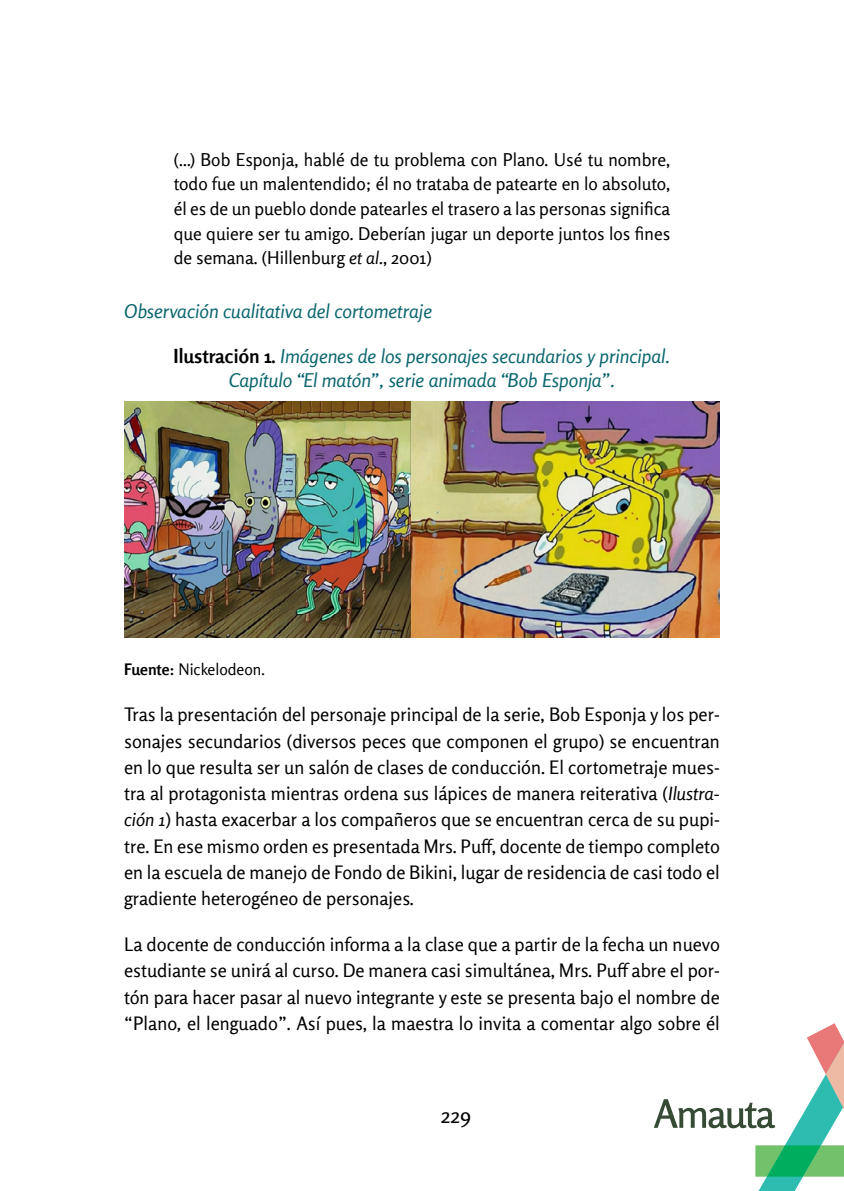
<style>
.page{position:relative;width:844px;height:1191px;background:#fff}
.page>*{position:absolute;margin:0;border:0;box-sizing:border-box;transform-origin:0 0}
.t1{font:21px "Rosario";color:#000}
.Titulo_tabla{font:italic 19.25px/24.5px "Rosario";color:#0c666f;text-align:center}
.Intertitulo_2{font:italic 19.25px "Rosario";color:#0c666f}
.Parrafo{font:18.38px/26.2px "Rosario";color:#000;text-align:justify}
.Cita{font:17.5px/24.5px "Rosario";color:#000;text-align:justify}
.Fuente{font:15.75px "Rosario";color:#000}
.s1{font-style:italic}
.s2{font-weight:700;font-style:normal;color:#000}
.s3{font-weight:700}
</style>
<div class="page">
<svg style="left:654px;top:1023px;width:189px;height:168px"></svg>
<img style="left:124px;top:401px;width:595px;height:236px">
<p class="Cita" style="left:174px;top:146px;width:498px">(...) Bob Esponja, hablé de tu problema con Plano. Usé tu nombre, todo fue un malentendido; él no trataba de patearte en lo absoluto, él es de un pueblo donde patearles el trasero a las personas significa que quiere ser tu amigo. Deberían jugar un deporte juntos los fines de semana. (Hillenburg <span class="s1">et al</span>., 2001)</p>
<p class="Intertitulo_2" style="left:124px;top:296px;width:309px">Observación cualitativa del cortometraje</p>
<p class="Titulo_tabla" style="left:173px;top:342px;width:498px"><span class="s2">Ilustración 1.</span> Imágenes de los personajes secundarios y principal.<br>Capítulo “El matón”, serie animada “Bob Esponja”.</p>
<p class="Fuente" style="left:124px;top:657px;width:142px"><span class="s3">Fuente:</span> Nickelodeon.</p>
<p class="Parrafo" style="left:124px;top:700px;width:597px">Tras la presentación del personaje principal de la serie, Bob Esponja y los per&shy;sonajes secundarios (diversos peces que componen el grupo) se encuentran en lo que resulta ser un salón de clases de conducción. El cortometraje mues&shy;tra al protagonista mientras ordena sus lápices de manera reiterativa (<span class="s1">Ilustra&shy;ción 1</span>) hasta exacerbar a los compañeros que se encuentran cerca de su pupi&shy;tre. En ese mismo orden es presentada Mrs. Puff, docente de tiempo completo en la escuela de manejo de Fondo de Bikini, lugar de residencia de casi todo el gradiente heterogéneo de personajes.</p>
<p class="Parrafo" style="left:124px;top:930px;width:597px">La docente de conducción informa a la clase que a partir de la fecha un nuevo estudiante se unirá al curso. De manera casi simultánea, Mrs. Puff abre el por&shy;tón para hacer pasar al nuevo integrante y este se presenta bajo el nombre de “Plano<span class="s1">,</span> el lenguado”. Así pues, la maestra lo invita a comentar algo sobre él</p>
<p class="t1" style="left:440px;top:1098px;width:32px">229</p>
</div>
